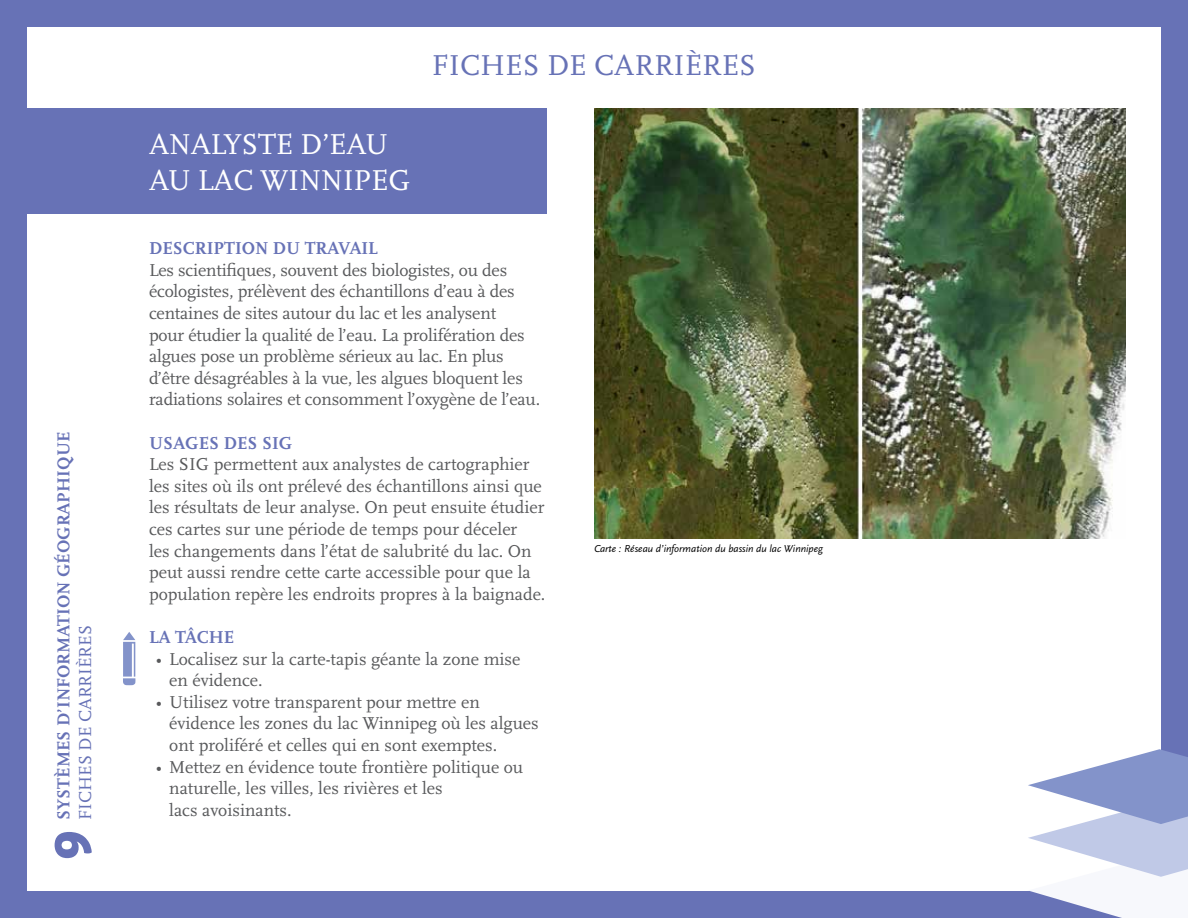
<style>
.page{position:relative;width:1188px;height:918px;background:#fff}
.page>*{position:absolute;margin:0;border:0;box-sizing:border-box;transform-origin:0 0}
.t1{font:50.4px "Aller Display";color:#6772b6}
.t2{font:30px/36px "Scala LF";letter-spacing:-.01em;color:#fff}
.t3{font:30px "Scala LF";color:#6772b6}
.t4{font:18px/21.6px "Scala LF";color:#58595b}
.t5{font:700 18px "Scala LF";color:#6772b6}
.t6{font:18px "Scala LF";color:#6772b6}
.t7{font:italic 10.5px "Scala Sans LF";color:#000}
</style>
<div class="page">
<div style="left:0;top:0;width:27px;height:918px;background:#6772b6"></div>
<div style="left:1161px;top:0;width:27px;height:918px;background:#6772b6"></div>
<div style="left:0;top:0;width:1188px;height:27px;background:#6772b6"></div>
<div style="left:0;top:891px;width:1188px;height:27px;background:#6772b6"></div>
<div style="left:0;top:108px;width:547px;height:105px;background:#6772b6"></div>
<svg style="left:1028px;top:749px;width:160px;height:169px"></svg>
<img style="left:594px;top:108px;width:532px;height:430px">
<svg style="left:123px;top:632px;width:13px;height:53px"></svg>
<p class="t5" style="left:53px;top:820px;width:389px;rotate:-90deg">SYSTÈMES D’INFORMATION GÉOGRAPHIQUE</p>
<p class="t6" style="left:75px;top:820px;width:196px;rotate:-90deg">FICHES DE CARRIÈRES</p>
<h1 class="t1" style="left:38px;top:860px;width:32px;rotate:-90deg">9</h1>
<h2 class="t2" style="left:149px;top:127px;width:263px">ANALYSTE D’EAU<br>AU LAC WINNIPEG</h2>
<h2 class="t3" style="left:432px;top:49px;width:326px">FICHES DE CARRIÈRES</h2>
<p class="t5" style="left:149px;top:238px;width:230px">DESCRIPTION DU TRAVAIL</p>
<p class="t4" style="left:149px;top:260px;width:393px">Les scientifiques, souvent des biologistes, ou des écologistes, prélèvent des échantillons d’eau à des centaines de sites autour du lac et les analysent<br>pour étudier la qualité de l’eau. La prolifération des algues pose un problème sérieux au lac. En plus d’être désagréables à la vue, les algues bloquent les radiations solaires et consomment l’oxygène de l’eau.</p>
<p class="t5" style="left:149px;top:433px;width:145px">USAGES DES SIG</p>
<p class="t4" style="left:149px;top:454px;width:398px">Les SIG permettent aux analystes de cartographier les sites où ils ont prélevé des échantillons ainsi que les résultats de leur analyse. On peut ensuite étudier ces cartes sur une période de temps pour déceler<br>les changements dans l’état de salubrité du lac. On peut aussi rendre cette carte accessible pour que la population repère les endroits propres à la baignade.</p>
<p class="t5" style="left:149px;top:627px;width:87px">LA TÂCHE</p>
<p class="t4" style="left:169px;top:648px;width:353px;text-indent:-14px">• Localisez sur la carte-tapis géante la zone mise en évidence.</p>
<p class="t4" style="left:169px;top:692px;width:371px;text-indent:-14px">• Utilisez votre transparent pour mettre en évidence les zones du lac Winnipeg où les algues ont proliféré et celles qui en sont exemptes.</p>
<p class="t4" style="left:169px;top:756px;width:355px;text-indent:-14px">• Mettez en évidence toute frontière politique ou naturelle, les villes, les rivières et les<br>lacs avoisinants.</p>
<p class="t7" style="left:594px;top:543px;width:230px">Carte : Réseau d’information du bassin du lac Winnipeg</p>
</div>
